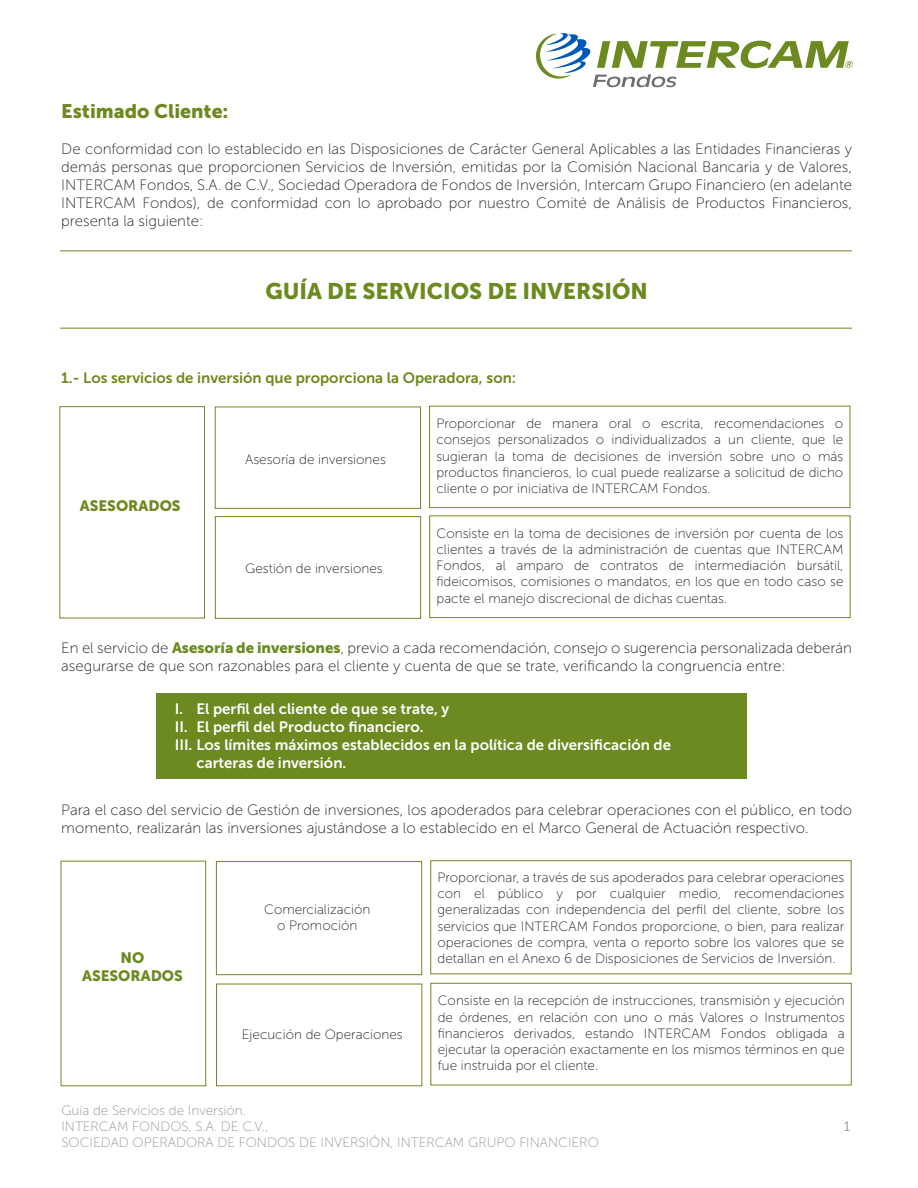
<style>
.page{position:relative;width:918px;height:1188px;background:#fff}
.page>*{position:absolute;margin:0;border:0;box-sizing:border-box;transform-origin:0 0}
.t1{font:22.5px "Museo Sans 900";color:#6c8a1f}
.t2{font:19.5px "Museo Sans 900";color:#6c8a1f}
.t3{font:15px/18px "Museo Sans 100";color:#231f20}
.t4{font:15px/18px "Museo Sans 700";color:#fff}
.t5{font:15px "Museo Sans 700";color:#6c8a1f}
.t6{font:15px/18px "Museo Sans 900";color:#6c8a1f;text-align:center}
.t7{font:13.5px/16.2px "Museo Sans 100";color:#231f20;text-align:justify}
.t8{font:13.5px/16.2px "Museo Sans 100";color:#939598}
.s1{font-family:"Museo Sans 900";color:#6c8a1f}
</style>
<div class="page">
<hr style="left:60px;top:251px;width:792px;height:1px;background:#6c8a1f">
<hr style="left:60px;top:328px;width:792px;height:1px;background:#6c8a1f">
<div style="left:156px;top:693px;width:591px;height:85px;background:#6c8a1f"></div>
<svg style="left:536px;top:33px;width:317px;height:54px"></svg>
<div style="left:59px;top:406px;width:146px;height:212px;border:1px solid #6c8a1f"></div>
<div style="left:215px;top:406px;width:206px;height:103px;border:1px solid #6c8a1f"></div>
<div style="left:429px;top:406px;width:421px;height:102px;border:1px solid #6c8a1f"></div>
<div style="left:215px;top:516px;width:206px;height:103px;border:1px solid #6c8a1f"></div>
<div style="left:429px;top:515px;width:422px;height:103px;border:1px solid #6c8a1f"></div>
<div style="left:61px;top:861px;width:145px;height:225px;border:1px solid #6c8a1f"></div>
<div style="left:216px;top:861px;width:206px;height:114px;border:1px solid #6c8a1f"></div>
<div style="left:430px;top:860px;width:422px;height:114px;border:1px solid #6c8a1f"></div>
<div style="left:216px;top:984px;width:206px;height:102px;border:1px solid #6c8a1f"></div>
<div style="left:430px;top:983px;width:422px;height:103px;border:1px solid #6c8a1f"></div>
<h2 class="t2" style="left:61px;top:100px;width:169px">Estimado Cliente:</h2>
<p class="t3" style="left:61px;top:140px;width:792px;text-align:justify">De conformidad con lo establecido en las Disposiciones de Carácter General Aplicables a las Entidades Financieras y demás personas que proporcionen Servicios de Inversión, emitidas por la Comisión Nacional Bancaria y de Valores, INTERCAM Fondos, S.A. de C.V., Sociedad Operadora de Fondos de Inversión, Intercam Grupo Financiero (en adelante INTERCAM Fondos), de conformidad con lo aprobado por nuestro Comité de Análisis de Productos Financieros, presenta la siguiente:</p>
<h1 class="t1" style="left:265px;top:278px;width:384px">GUÍA DE SERVICIOS DE INVERSIÓN</h1>
<p class="t5" style="left:61px;top:370px;width:456px">1.- Los servicios de inversión que proporciona la Operadora, son:</p>
<p class="t6" style="left:80px;top:496px;width:102px">ASESORADOS</p>
<p class="t7" style="left:245px;top:452px;width:142px">Asesoría de inversiones</p>
<p class="t7" style="left:245px;top:561px;width:139px">Gestión de inversiones</p>
<p class="t7" style="left:436px;top:416px;width:408px">Proporcionar de manera oral o escrita, recomendaciones o consejos personalizados o individualizados a un cliente, que le sugieran la toma de decisiones de inversión sobre uno o más productos financieros, lo cual puede realizarse a solicitud de dicho cliente o por iniciativa de INTERCAM Fondos.</p>
<p class="t7" style="left:437px;top:525px;width:408px">Consiste en la toma de decisiones de inversión por cuenta de los clientes a través de la administración de cuentas que INTERCAM Fondos, al amparo de contratos de intermediación bursátil, fideicomisos, comisiones o mandatos, en los que en todo caso se pacte el manejo discrecional de dichas cuentas.</p>
<p class="t3" style="left:61px;top:639px;width:792px">En el servicio de <span class="s1">Asesoría de inversiones</span>, previo a cada recomendación, consejo o sugerencia personalizada deberán asegurarse de que son razonables para el cliente y cuenta de que se trate, verificando la congruencia entre:</p>
<p class="t4" style="left:196px;top:699px;width:254px">El perfil del cliente de que se trate, y</p>
<p class="t4" style="left:196px;top:717px;width:229px">El perfil del Producto financiero.</p>
<p class="t4" style="left:175px;top:735px;width:498px">III. Los límites máximos establecidos en la política de diversificación de</p>
<p class="t4" style="left:196px;top:753px;width:151px">carteras de inversión.</p>
<p class="t4" style="left:175px;top:699px;width:15px">I.<br>II.</p>
<p class="t3" style="left:61px;top:801px;width:792px">Para el caso del servicio de Gestión de inversiones, los apoderados para celebrar operaciones con el público, en todo momento, realizarán las inversiones ajustándose a lo establecido en el Marco General de Actuación respectivo.</p>
<p class="t7" style="left:438px;top:869px;width:408px">Proporcionar, a través de sus apoderados para celebrar operaciones con el público y por cualquier medio, recomendaciones generalizadas con independencia del perfil del cliente, sobre los servicios que INTERCAM Fondos proporcione, o bien, para realizar operaciones de compra, venta o reporto sobre los valores que se detallan en el Anexo 6 de Disposiciones de Servicios de Inversión.</p>
<p class="t7" style="left:438px;top:993px;width:408px">Consiste en la recepción de instrucciones, transmisión y ejecución de órdenes, en relación con uno o más Valores o Instrumentos financieros derivados, estando INTERCAM Fondos obligada a ejecutar la operación exactamente en los mismos términos en que fue instruida por el cliente.</p>
<p class="t8" style="left:61px;top:1102px;width:539px">Guía de Servicios de Inversión.<br>INTERCAM FONDOS, S.A. DE C.V.,<br>SOCIEDAD OPERADORA DE FONDOS DE INVERSIÓN, INTERCAM GRUPO FINANCIERO</p>
<p class="t7" style="left:264px;top:902px;width:108px;text-align:center">Comercialización o Promoción</p>
<p class="t6" style="left:82px;top:949px;width:102px">NO<br>ASESORADOS</p>
<p class="t7" style="left:242px;top:1027px;width:162px">Ejecución de Operaciones</p>
<p class="t8" style="left:844px;top:1119px;width:7px">1</p>
</div>
